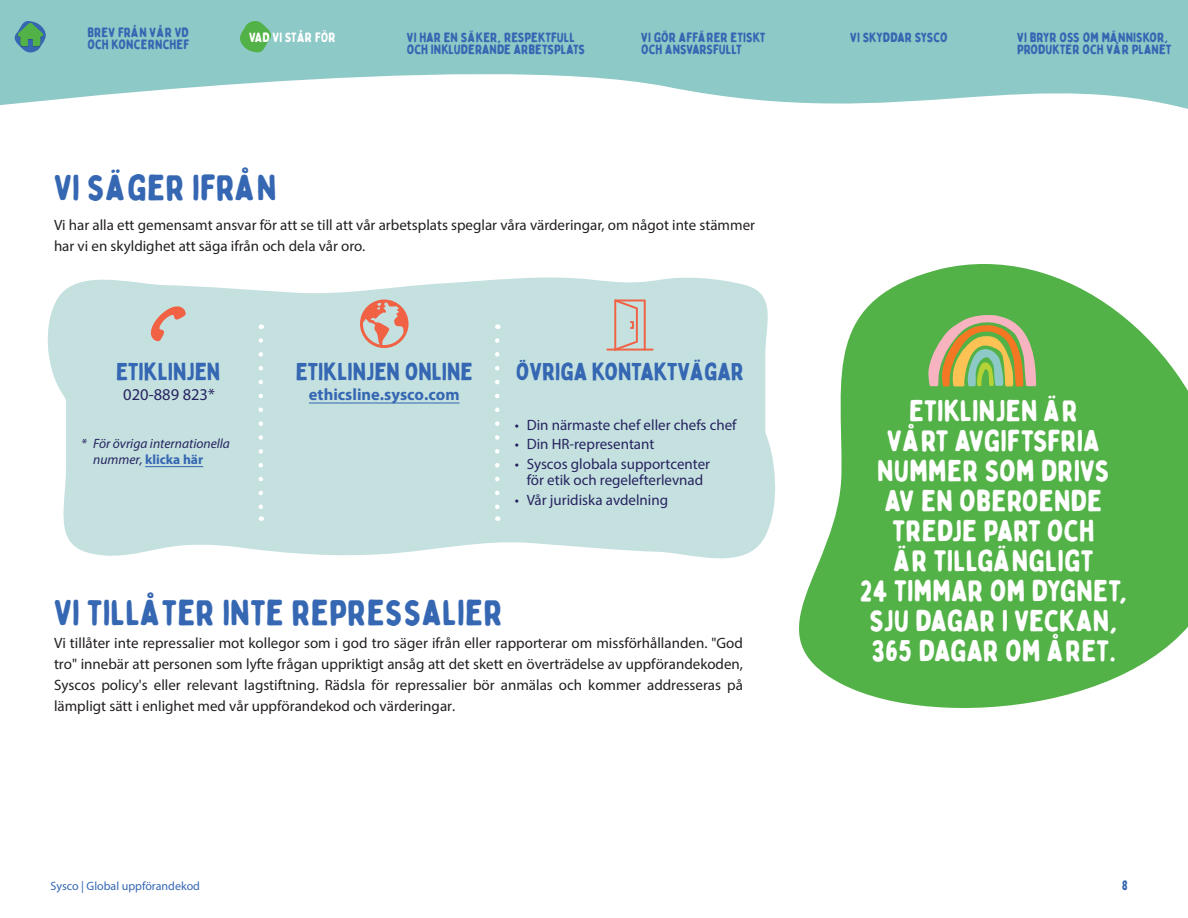
<style>
.page{position:relative;width:1188px;height:918px;background:#fff}
.page>*{position:absolute;margin:0;border:0;box-sizing:border-box;transform-origin:0 0}
.Body__P{font:36px "Bobby Jones Soft";color:#3567b2}
.Headline__H1{font:36px "Bobby Jones Soft";color:#3567b2}
.Headline__H1__copy{font:30px/30px "Bobby Jones Soft";color:#fff;text-align:center}
.callout_header{font:24px "Bobby Jones";color:#3567b2}
.callout_header-2{font:700 16.5px "Myriad Pro";color:#3567b2}
.callout_header-3{font:16.5px "Myriad Pro";color:#27235f}
.Body__P-2{font:15px/21px "Myriad Pro";color:#231f20;text-align:justify}
.t1{font:15px/16.5px "Myriad Pro";color:#27235f;text-align:center}
.t2{font:13.5px/12px "Bobby Jones Soft";color:#3567b2}
.footnote{font:italic 13.5px/16.2px "Myriad Pro";color:#27235f}
.t3{font:13.5px "Bobby Jones Soft";letter-spacing:-.03em;color:#3567b2}
.t4{font:13.5px "Bobby Jones Soft";color:#fff}
.t5{font:12px "Myriad Pro";color:#3567b2}
.s1{font-weight:700;font-style:normal;color:#3567b2}
</style>
<div class="page">
<svg style="left:63px;top:495px;width:683px;height:64px;background:#cce5e4"></svg>
<div style="left:47px;top:277px;width:699px;height:218px;background:#c4e1e0"></div>
<svg style="left:259px;top:340px;width:4px;height:181px"></svg>
<svg style="left:495px;top:340px;width:5px;height:181px"></svg>
<svg style="left:147px;top:302px;width:39px;height:39px;background:#d0bdb4"></svg>
<svg style="left:360px;top:300px;width:49px;height:48px;background:#d7a99c"></svg>
<hr style="left:606px;top:349px;width:48px;height:2px;background:#f16144">
<svg style="left:614px;top:299px;width:32px;height:52px;background:#d0bcb3"></svg>
<svg style="left:746px;top:264px;width:442px;height:444px;fill:#53b247"></svg>
<svg style="left:928px;top:314px;width:108px;height:72px;background:#acae68"></svg>
<svg style="left:0;top:0;width:1188px;height:109px;fill:#8dc9c7"></svg>
<svg style="left:234px;top:17px;width:40px;height:36px"></svg>
<svg style="left:11px;top:21px;width:40px;height:35px"></svg>
<hr style="left:145px;top:466px;width:58px;height:1px;background:#3567b2">
<hr style="left:309px;top:403px;width:151px;height:1px;background:#3567b2">
<p class="t2" style="left:87px;top:27px;width:104px">BREV FRÅN VÅR VD<br>OCH KONCERNCHEF</p>
<p class="t4" style="left:249px;top:29px;width:88px">VAD VI STÅR FÖR</p>
<p class="t2" style="left:407px;top:32px;width:180px">VI HAR EN SÄKER, RESPEKTFULL<br>OCH INKLUDERANDE ARBETSPLATS</p>
<p class="t2" style="left:641px;top:32px;width:126px">VI GÖR AFFÄRER ETISKT<br>OCH ANSVARSFULLT</p>
<p class="t2" style="left:1017px;top:32px;width:156px">VI BRYR OSS OM MÄNNISKOR,<br>PRODUKTER OCH VÅR PLANET</p>
<p class="t3" style="left:850px;top:29px;width:99px">VI SKYDDAR SYSCO</p>
<p class="Headline__H1" style="left:54px;top:165px;width:224px">VI SÄGER IFRÅN</p>
<p class="Body__P-2" style="left:54px;top:214px;width:703px">Vi har alla ett gemensamt ansvar för att se till att vår arbetsplats speglar våra värderingar, om något inte stämmer har vi en skyldighet att säga ifrån och dela vår oro.</p>
<h2 class="callout_header" style="left:116px;top:356px;width:106px">ETIKLINJEN</h2>
<h2 class="callout_header-3" style="left:123px;top:384px;width:93px">020-889 823*</h2>
<p class="footnote" style="left:93px;top:435px;width:138px;text-indent:-12px">* För övriga internationella nummer, <span class="s1">klicka här</span></p>
<h2 class="callout_header" style="left:296px;top:356px;width:178px">ETIKLINJEN ONLINE</h2>
<h2 class="callout_header-2" style="left:309px;top:385px;width:152px">ethicsline.sysco.com</h2>
<h2 class="callout_header" style="left:516px;top:356px;width:230px">ÖVRIGA KONTAKTVÄGAR</h2>
<p class="t1" style="left:515px;top:416px;width:223px">• Din närmaste chef eller chefs chef</p>
<p class="t1" style="left:515px;top:436px;width:141px">• Din HR-representant</p>
<p class="t1" style="left:515px;top:455px;width:197px">• Syscos globala supportcenter för etik och regelefterlevnad</p>
<p class="t1" style="left:515px;top:491px;width:155px">• Vår juridiska avdelning</p>
<p class="Body__P" style="left:54px;top:590px;width:450px">VI TILLÅTER INTE REPRESSALIER</p>
<p class="Body__P-2" style="left:54px;top:632px;width:691px">Vi tillåter inte repressalier mot kollegor som i god tro säger ifrån eller rapporterar om missförhållanden. "God tro" innebär att personen som lyfte frågan uppriktigt ansåg att det skett en överträdelse av uppförandekoden, Syscos policy's eller relevant lagstiftning. Rädsla för repressalier bör anmälas och kommer addresseras på lämpligt sätt i enlighet med vår uppförandekod och värderingar.</p>
<p class="Headline__H1__copy" style="left:860px;top:396px;width:269px">ETIKLINJEN ÄR<br>VÅRT AVGIFTSFRIA<br>NUMMER SOM DRIVS<br>AV EN OBEROENDE<br>TREDJE PART OCH<br>ÄR TILLGÄNGLIGT<br>24 TIMMAR OM DYGNET,<br>SJU DAGAR I VECKAN,<br>365 DAGAR OM ÅRET.</p>
<p class="t5" style="left:51px;top:879px;width:151px">Sysco | Global uppförandekod</p>
<p class="t2" style="left:1122px;top:880px;width:7px">8</p>
</div>
